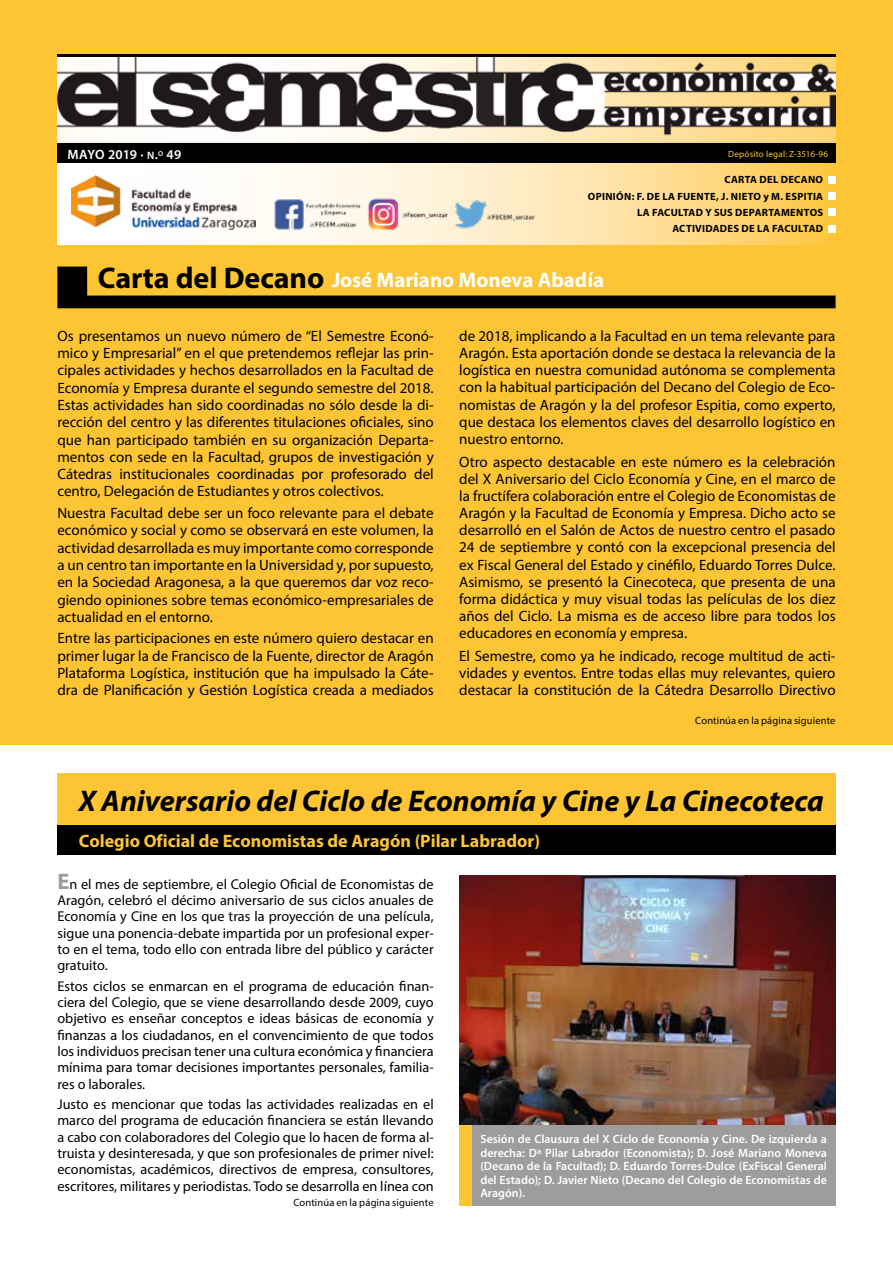
<style>
.page{position:relative;width:893px;height:1263px;background:#fff}
.page>*{position:absolute;margin:0;border:0;box-sizing:border-box;transform-origin:0 0}
.t1{font:italic 700 30px "Myriad Pro";color:#000}
.t2{font:700 21px "Myriad Pro";letter-spacing:-.005em;color:#fff}
.t3{font:700 18px "Myriad Pro";color:#fdc533}
.t4{font:15px/17.2px "Myriad Pro";color:#000;text-align:justify}
.t5{font:14.25px/16.4px "Myriad Pro";color:#000;text-align:justify}
.t6{font:13.5px "Myriad Pro Semibold SC800";letter-spacing:-.005em;color:#fff}
.t7{font:600 12px/13.5px "Myriad Pro";color:#fff;text-align:justify}
.t8{font:700 10.5px/16.4px "Myriad Pro";letter-spacing:.025em;color:#000;text-align:right}
.t9{font:10.5px "Myriad Pro";letter-spacing:.01em;color:#000}
.t10{font:9px "Myriad Pro";letter-spacing:.025em;color:#fdc533}
.s1{font-size:10.8px}
.s2{font-size:30px;color:#000}
.s3{font-weight:700;font-size:22.5px;color:#9d9d9c}
</style>
<div class="page">
<div style="left:0;top:0;width:893px;height:745px;background:#fdc533"></div>
<img style="left:459px;top:875px;width:377px;height:254px">
<div style="left:459px;top:1125px;width:13px;height:80px;background:#fdc533"></div>
<div style="left:472px;top:1125px;width:363px;height:80px;background:#9d9d9c"></div>
<div style="left:57px;top:142px;width:779px;height:21px;background:#000"></div>
<img style="left:57px;top:54px;width:779px;height:88px">
<hr style="left:57px;top:55px;width:779px;height:2px;background:#000">
<svg style="left:57px;top:163px;width:779px;height:81px;background:#fee7b2"></svg>
<img style="left:72px;top:176px;width:183px;height:54px">
<svg style="left:57px;top:267px;width:779px;height:41px"></svg>
<div style="left:829px;top:176px;width:7px;height:7px;background:#fff"></div>
<div style="left:829px;top:193px;width:7px;height:7px;background:#fff"></div>
<div style="left:829px;top:209px;width:7px;height:7px;background:#fff"></div>
<div style="left:829px;top:225px;width:7px;height:7px;background:#fff"></div>
<div style="left:57px;top:774px;width:779px;height:51px;background:#fdc533"></div>
<div style="left:57px;top:825px;width:779px;height:30px;background:#000"></div>
<img style="left:270px;top:195px;width:268px;height:38px">
<p class="t6" style="left:68px;top:146px;width:115px">MAYO 2019 · <span class="s1">n</span>.<sup>o</sup> 49</p>
<p class="t10" style="left:728px;top:148px;width:102px">Depósito legal: Z-3516-96</p>
<p class="t8" style="left:588px;top:171px;width:237px">CARTA DEL DECANO<br>OPINIÓN: F. DE LA FUENTE, J. NIETO y M. ESPITIA<br>LA FACULTAD Y SUS DEPARTAMENTOS<br>ACTIVIDADES DE LA FACULTAD</p>
<h2 class="t2" style="left:98px;top:266px;width:508px"><span class="s2">Carta del Decano</span> José Mariano Moneva Abadía</h2>
<p class="t4" style="left:57px;top:327px;width:378px">Os presentamos un nuevo número de “El Semestre Econó&shy;mico y Empresarial” en el que pretendemos reflejar las prin&shy;cipales actividades y hechos desarrollados en la Facultad de Economía y Empresa durante el segundo semestre del 2018.<br>Estas actividades han sido coordinadas no sólo desde la di&shy;rección del centro y las diferentes titulaciones oficiales, sino que han participado también en su organización Departa&shy;mentos con sede en la Facultad, grupos de investigación y Cátedras institucionales coordinadas por profesorado del centro, Delegación de Estudiantes y otros colectivos.</p>
<p class="t4" style="left:57px;top:504px;width:378px">Nuestra Facultad debe ser un foco relevante para el debate económico y social y como se observará en este volumen, la actividad desarrollada es muy importante como corresponde a un centro tan importante en la Universidad y, por supuesto, en la Sociedad Aragonesa, a la que queremos dar voz reco&shy;giendo opiniones sobre temas económico-empresariales de actualidad en el entorno.</p>
<p class="t4" style="left:57px;top:629px;width:378px">Entre las participaciones en este número quiero destacar en primer lugar la de Francisco de la Fuente, director de Aragón Plataforma Logística, institución que ha impulsado la Cáte&shy;dra de Planificación y Gestión Logística creada a mediados</p>
<p class="t4" style="left:459px;top:327px;width:378px">de 2018, implicando a la Facultad en un tema relevante para Aragón. Esta aportación donde se destaca la relevancia de la logística en nuestra comunidad autónoma se complementa con la habitual participación del Decano del Colegio de Eco&shy;nomistas de Aragón y la del profesor Espitia, como experto, que destaca los elementos claves del desarrollo logístico en nuestro entorno.</p>
<p class="t4" style="left:459px;top:453px;width:378px">Otro aspecto destacable en este número es la celebración del X Aniversario del Ciclo Economía y Cine, en el marco de la fructífera colaboración entre el Colegio de Economistas de Aragón y la Facultad de Economía y Empresa. Dicho acto se desarrolló en el Salón de Actos de nuestro centro el pasado 24 de septiembre y contó con la excepcional presencia del ex Fiscal General del Estado y cinéfilo, Eduardo Torres Dulce.<br>Asimismo, se presentó la Cinecoteca, que presenta de una forma didáctica y muy visual todas las películas de los diez años del Ciclo. La misma es de acceso libre para todos los educadores en economía y empresa.</p>
<p class="t4" style="left:459px;top:647px;width:378px">El Semestre, como ya he indicado, recoge multitud de acti&shy;vidades y eventos. Entre todas ellas muy relevantes, quiero destacar la constitución de la Cátedra Desarrollo Directivo</p>
<p class="t9" style="left:695px;top:714px;width:142px">Continúa en la página siguiente</p>
<h1 class="t1" style="left:79px;top:781px;width:747px">X Aniversario del Ciclo de Economía y Cine y La Cinecoteca</h1>
<p class="t3" style="left:79px;top:829px;width:463px">Colegio Oficial de Economistas de Aragón (Pilar Labrador)</p>
<p class="t5" style="left:57px;top:875px;width:378px"><span class="s3">E</span>n el mes de septiembre, el Colegio Oficial de Economistas de Aragón, celebró el décimo aniversario de sus ciclos anuales de Economía y Cine en los que tras la proyección de una película, sigue una ponencia-debate impartida por un profesional exper&shy;to en el tema, todo ello con entrada libre del público y carácter gratuito.</p>
<p class="t5" style="left:57px;top:977px;width:378px">Estos ciclos se enmarcan en el programa de educación finan&shy;ciera del Colegio, que se viene desarrollando desde 2009, cuyo objetivo es enseñar conceptos e ideas básicas de economía y finanzas a los ciudadanos, en el convencimiento de que todos los individuos precisan tener una cultura económica y financiera mínima para tomar decisiones importantes personales, familia&shy;res o laborales.</p>
<p class="t5" style="left:57px;top:1096px;width:378px">Justo es mencionar que todas las actividades realizadas en el marco del programa de educación financiera se están llevando a cabo con colaboradores del Colegio que lo hacen de forma al&shy;truista y desinteresada, y que son profesionales de primer nivel: economistas, académicos, directivos de empresa, consultores, escritores, militares y periodistas. Todo se desarrolla en línea con</p>
<p class="t7" style="left:480px;top:1132px;width:348px">Sesión de Clausura del X Ciclo de Economía y Cine. De izquierda a derecha: Dª Pilar Labrador (Economista); D. José Mariano Moneva (Decano de la Facultad); D. Eduardo Torres-Dulce (ExFiscal General del Estado); D. Javier Nieto (Decano del Colegio de Economistas de Aragón).</p>
<p class="t9" style="left:293px;top:1195px;width:142px">Continúa en la página siguiente</p>
</div>
